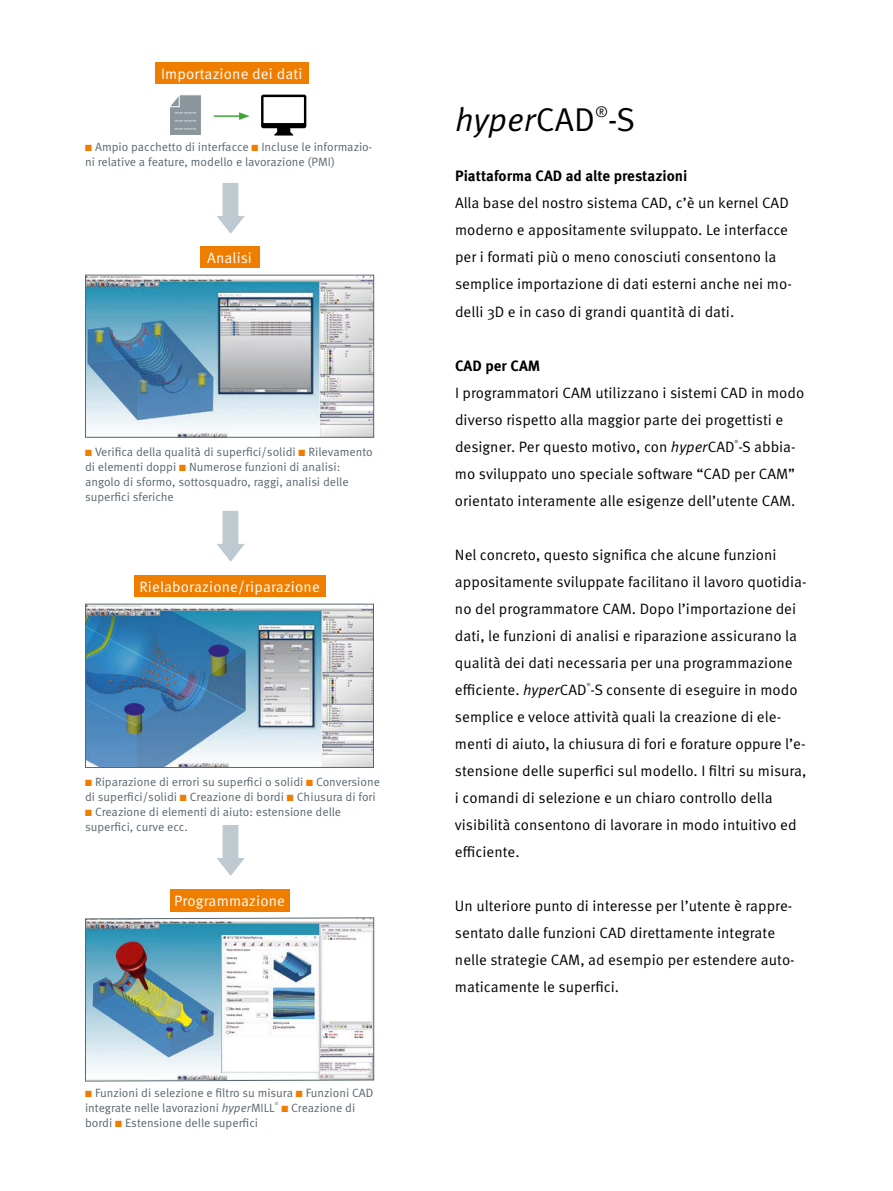
<style>
.page{position:relative;width:893px;height:1191px;background:#fff}
.page>*{position:absolute;margin:0;border:0;box-sizing:border-box;transform-origin:0 0}
.t1{font:italic 33px "Meta Pro";color:#000}
.t2{font:15px/27px "Meta Pro";color:#000}
.t3{font:15px "Meta Pro";letter-spacing:.01em;color:#fff}
.t4{font:700 15px "Meta Pro";color:#000}
.t5{font:12px/15px "Meta Pro";color:#58666d}
.t6{font:500 7.5px/7.8px "Meta Pro";color:#fff;text-align:justify}
.t7{font:4.35px "Meta Pro";color:#000}
.t8{font:4.35px "Meta Pro";color:#58666d}
.s1{color:#ef7d00}
.s2{font-style:italic}
.s3{font-style:normal}
</style>
<div class="page">
<div style="left:155px;top:63px;width:153px;height:21px;background:#ef7d00"></div>
<div style="left:200px;top:247px;width:59px;height:21px;background:#ef7d00"></div>
<div style="left:134px;top:576px;width:191px;height:21px;background:#ef7d00"></div>
<div style="left:170px;top:889px;width:119px;height:22px;background:#ef7d00"></div>
<img style="left:87px;top:277px;width:285px;height:159px">
<div style="left:85px;top:275px;width:289px;height:163px;border:1px solid #58666d"></div>
<img style="left:87px;top:605px;width:285px;height:161px">
<div style="left:85px;top:603px;width:289px;height:165px;border:1px solid #58666d"></div>
<img style="left:85px;top:917px;width:290px;height:165px">
<hr style="left:214px;top:115px;width:27px;height:2px;background:#3fa535">
<svg style="left:239px;top:112px;width:11px;height:8px"></svg>
<img style="left:221px;top:935px;width:98px;height:137px">
<svg style="left:170px;top:95px;width:31px;height:40px"></svg>
<svg style="left:217px;top:511px;width:28px;height:51px"></svg>
<svg style="left:217px;top:183px;width:28px;height:51px"></svg>
<svg style="left:217px;top:825px;width:28px;height:51px"></svg>
<svg style="left:261px;top:95px;width:45px;height:40px"></svg>
<p class="t3" style="left:161px;top:65px;width:143px">Importazione dei dati</p>
<p class="t6" style="left:174px;top:108px;width:24px">––––– ––––– –––––</p>
<p class="t5" style="left:85px;top:139px;width:289px"><span class="s1">■</span> Ampio pacchetto di interfacce <span class="s1">■</span> Incluse le informazio&shy;ni relative a feature, modello e lavorazione (PMI)</p>
<p class="t3" style="left:207px;top:249px;width:46px">Analisi</p>
<p class="t5" style="left:85px;top:444px;width:289px"><span class="s1">■</span> Verifica della qualità di superfici/solidi <span class="s1">■</span> Rilevamento di elementi doppi <span class="s1">■</span> Numerose funzioni di analisi: angolo di sformo, sottosquadro, raggi, analisi delle superfici sferiche</p>
<p class="t3" style="left:139px;top:578px;width:182px">Rielaborazione/riparazione</p>
<p class="t5" style="left:85px;top:774px;width:296px"><span class="s1">■</span> Riparazione di errori su superfici o solidi <span class="s1">■</span> Conversione di superfici/solidi <span class="s1">■</span> Creazione di bordi <span class="s1">■</span> Chiusura di fori</p>
<p class="t5" style="left:85px;top:804px;width:258px"><span class="s1">■</span> Creazione di elementi di aiuto: estensione delle superfici, curve ecc.</p>
<p class="t3" style="left:174px;top:892px;width:112px">Programmazione</p>
<p class="t5" style="left:85px;top:1085px;width:290px"><span class="s1">■</span> Funzioni di selezione e filtro su misura <span class="s1">■</span> Funzioni CAD integrate nelle lavorazioni <span class="s2">hyper</span>MILL</p>
<p class="t8" style="left:275px;top:1101px;width:5px">®</p>
<p class="t5" style="left:281px;top:1100px;width:75px"><span class="s1">■</span> Creazione di</p>
<p class="t5" style="left:85px;top:1115px;width:175px">bordi <span class="s1">■</span> Estensione delle superfici</p>
<h1 class="t1" style="left:455px;top:100px;width:182px">hyper<span class="s3">CAD</span><sup>®</sup><span class="s3">-S</span></h1>
<p class="t4" style="left:455px;top:167px;width:234px">Piattaforma CAD ad alte prestazioni</p>
<p class="t2" style="left:455px;top:190px;width:338px">Alla base del nostro sistema CAD, c’è un kernel CAD moderno e appositamente sviluppato. Le interfacce per i formati più o meno conosciuti consentono la semplice importazione di dati esterni anche nei mo&shy;delli 3D e in caso di grandi quantità di dati.</p>
<p class="t4" style="left:455px;top:356px;width:87px">CAD per CAM</p>
<p class="t2" style="left:455px;top:379px;width:351px">I programmatori CAM utilizzano i sistemi CAD in modo diverso rispetto alla maggior parte dei progettisti e designer. Per questo motivo, con <span class="s2">hyper</span>CAD -S abbia-</p>
<p class="t7" style="left:735px;top:439px;width:5px">®</p>
<p class="t2" style="left:455px;top:460px;width:342px">mo sviluppato uno speciale software “CAD per CAM” orientato interamente alle esigenze dell’utente CAM.</p>
<p class="t2" style="left:455px;top:541px;width:353px">Nel concreto, questo significa che alcune funzioni appositamente sviluppate facilitano il lavoro quotidia&shy;no del programmatore CAM. Dopo l’importazione dei dati, le funzioni di analisi e riparazione assicurano la qualità dei dati necessaria per una programmazione efficiente. <span class="s2">hyper</span>CAD -S consente di eseguire in modo</p>
<p class="t7" style="left:587px;top:682px;width:5px">®</p>
<p class="t2" style="left:455px;top:703px;width:353px">semplice e veloce attività quali la creazione di ele&shy;menti di aiuto, la chiusura di fori e forature oppure l’e&shy;stensione delle superfici sul modello. I filtri su misura, i comandi di selezione e un chiaro controllo della visibilità consentono di lavorare in modo intuitivo ed efficiente.</p>
<p class="t2" style="left:455px;top:892px;width:341px">Un ulteriore punto di interesse per l’utente è rappre&shy;sentato dalle funzioni CAD direttamente integrate nelle strategie CAM, ad esempio per estendere auto&shy;maticamente le superfici.</p>
</div>
